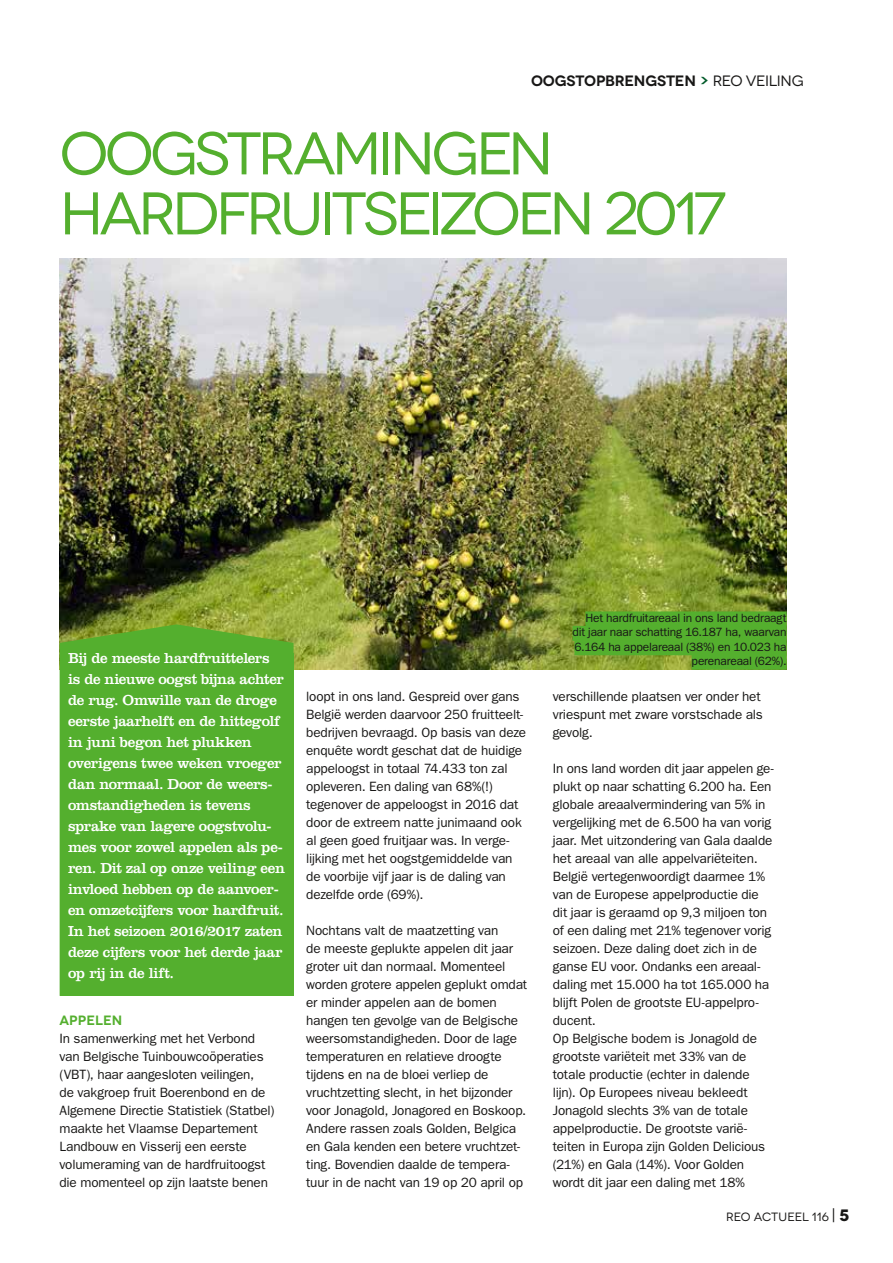
<style>
.page{position:relative;width:893px;height:1263px;background:#fff}
.page>*{position:absolute;margin:0;border:0;box-sizing:border-box;transform-origin:0 0}
.t1{font:60px/60px "Novecentowide";letter-spacing:-.07em;color:#54af2e}
.t2{font:15px/21px "Clarendon LT Std";letter-spacing:-.025em;color:#fff}
.t3{font:600 15px "Novecentowide";letter-spacing:-.01em;color:#181716}
.t4{font:13.5px/18px "Franklin Gothic";letter-spacing:-.01em;color:#181716}
.t5{font:600 13.5px "Novecentowide";color:#54af2e}
.t6{font:12px/14.4px "ITC Franklin Gothic Std";letter-spacing:-.02em;color:#181716;text-align:justify}
.t7{font:12px "Novecentowide";color:#181716}
.s1{color:#005a29}
.s2{font-weight:400}
.s3{font-family:"Novecentoslabcondensed";font-size:16.5px}
.s4{font-weight:700;font-size:16.5px}
</style>
<div class="page">
<img style="left:60px;top:258px;width:727px;height:412px">
<div style="left:585px;top:611px;width:202px;height:15px;background:#54af2e"></div>
<div style="left:573px;top:626px;width:214px;height:15px;background:#54af2e"></div>
<div style="left:574px;top:640px;width:213px;height:15px;background:#54af2e"></div>
<div style="left:692px;top:655px;width:95px;height:15px;background:#54af2e"></div>
<svg style="left:60px;top:624px;width:233px;height:29px;background:#66a82f"></svg>
<div style="left:60px;top:653px;width:233px;height:343px;background:#54af2e"></div>
<p class="t3" style="left:531px;top:71px;width:274px">OOGSTOPBRENGSTEN <span class="s1">&gt;</span> <span class="s2">REO VEILING</span></p>
<h1 class="t1" style="left:60px;top:124px;width:669px">OOGSTRAMINGEN<br>HARDFRUITSEIZOEN 2017</h1>
<p class="t6" style="left:573px;top:611px;width:216px;text-indent:13px">Het hardfruitareaal in ons land bedraagt dit jaar naar schatting 16.187 ha, waarvan 6.164 ha appelareaal (38%) en 10.023 ha</p>
<p class="t2" style="left:68px;top:647px;width:203px">Bij de meeste hardfruittelers</p>
<p class="t6" style="left:692px;top:654px;width:97px">perenareaal (62%).</p>
<p class="t2" style="left:68px;top:668px;width:218px">is de nieuwe oogst bijna achter de rug. Omwille van de droge eerste jaarhelft en de hittegolf in juni begon het plukken overigens twee weken vroeger dan normaal. Door de weers&shy;omstandigheden is tevens sprake van lagere oogstvolu&shy;mes voor zowel appelen als pe&shy;ren. Dit zal op onze veiling een invloed hebben op de aanvoer&shy;en omzetcijfers voor hardfruit.<br>In het seizoen 2016/2017 zaten deze cijfers voor het derde jaar op rij in de lift.</p>
<p class="t4" style="left:306px;top:687px;width:222px">loopt in ons land. Gespreid over gans België werden daarvoor 250 fruitteelt&shy;bedrijven bevraagd. Op basis van deze enquête wordt geschat dat de huidige appeloogst in totaal 74.433 ton zal opleveren. Een daling van 68%(!) tegenover de appeloogst in 2016 dat door de extreem natte junimaand ook al geen goed fruitjaar was. In verge&shy;lijking met het oogstgemiddelde van de voorbije vijf jaar is de daling van dezelfde orde (69%).</p>
<p class="t4" style="left:306px;top:921px;width:223px">Nochtans valt de maatzetting van<br>de meeste geplukte appelen dit jaar groter uit dan normaal. Momenteel worden grotere appelen geplukt omdat er minder appelen aan de bomen hangen ten gevolge van de Belgische weersomstandigheden. Door de lage temperaturen en relatieve droogte tijdens en na de bloei verliep de vruchtzetting slecht, in het bijzonder voor Jonagold, Jonagored en Boskoop.<br>Andere rassen zoals Golden, Belgica en Gala kenden een betere vruchtzet&shy;ting. Bovendien daalde de tempera&shy;tuur in de nacht van 19 op 20 april op</p>
<p class="t4" style="left:553px;top:687px;width:212px">verschillende plaatsen ver onder het vriespunt met zware vorstschade als gevolg.</p>
<p class="t4" style="left:553px;top:759px;width:223px">In ons land worden dit jaar appelen ge&shy;plukt op naar schatting 6.200 ha. Een globale areaalvermindering van 5% in vergelijking met de 6.500 ha van vorig jaar. Met uitzondering van Gala daalde het areaal van alle appelvariëteiten.<br>België vertegenwoordigt daarmee 1% van de Europese appelproductie die dit jaar is geraamd op 9,3 miljoen ton of een daling met 21% tegenover vorig seizoen. Deze daling doet zich in de ganse EU voor. Ondanks een areaal&shy;daling met 15.000 ha tot 165.000 ha blijft Polen de grootste EU-appelpro&shy;ducent.<br>Op Belgische bodem is Jonagold de grootste variëteit met 33% van de totale productie (echter in dalende lijn). Op Europees niveau bekleedt Jonagold slechts 3% van de totale appelproductie. De grootste varië&shy;teiten in Europa zijn Golden Delicious (21%) en Gala (14%). Voor Golden wordt dit jaar een daling met 18%</p>
<p class="t5" style="left:60px;top:1012px;width:64px">APPELEN</p>
<p class="t4" style="left:60px;top:1029px;width:217px">In samenwerking met het Verbond van Belgische Tuinbouwcoöperaties (VBT), haar aangesloten veilingen,<br>de vakgroep fruit Boerenbond en de Algemene Directie Statistiek (Statbel) maakte het Vlaamse Departement Landbouw en Visserij een eerste volumeraming van de hardfruitoogst die momenteel op zijn laatste benen</p>
<p class="t7" style="left:726px;top:1209px;width:125px">REO ACTUEEL 116 <span class="s3">|</span> <span class="s4">5</span></p>
</div>
